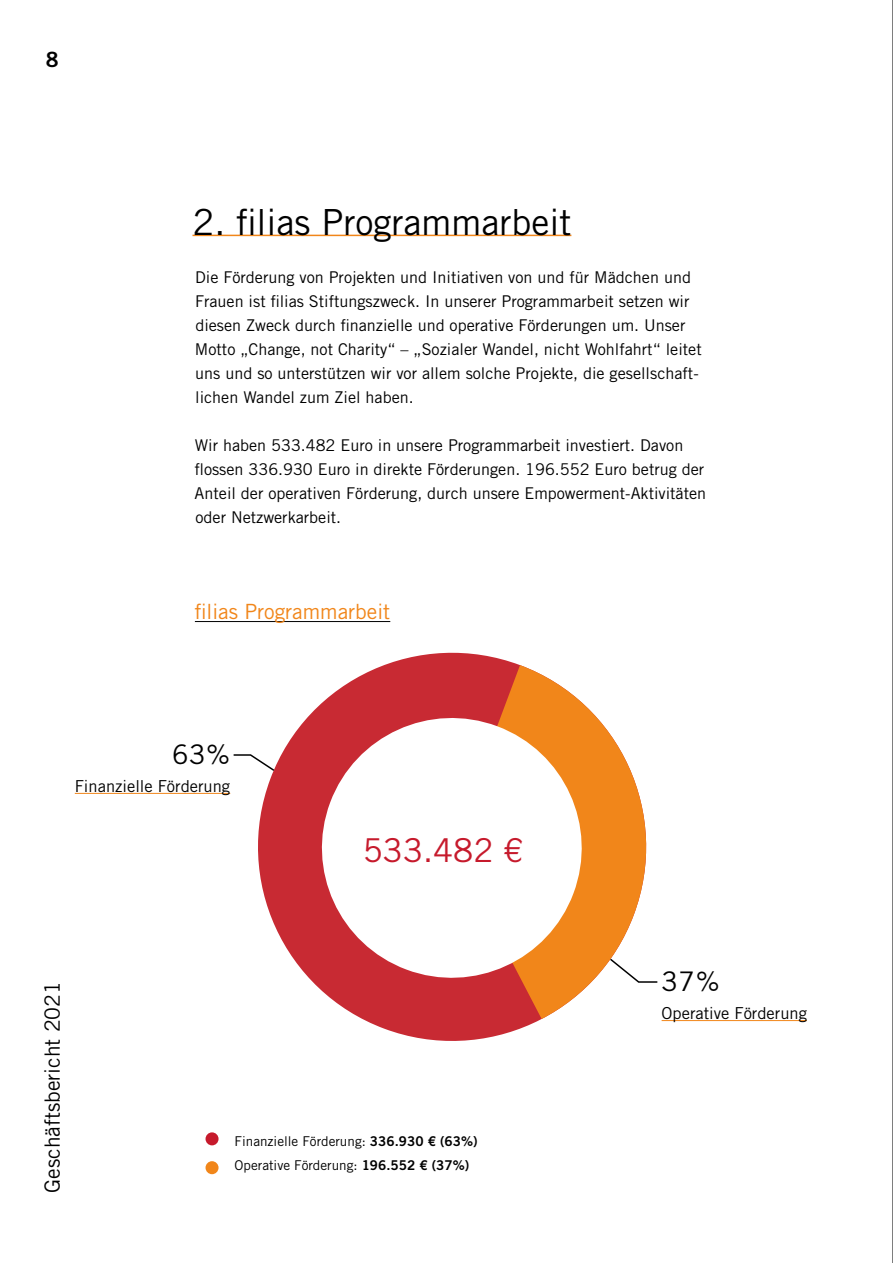
<style>
.page{position:relative;width:893px;height:1263px;background:#fff}
.page>*{position:absolute;margin:0;border:0;box-sizing:border-box;transform-origin:0 0}
.t1{font:36px "Trade Gothic LT Std";color:#000}
.t2{font:32.85px "Trade Gothic LT Std";color:#c61a2c}
.t3{font:27px "Trade Gothic LT Std";color:#000}
.t4{font:21px "Trade Gothic LT Std";color:#000}
.t5{font:21px "Trade Gothic LT Std";color:#f1861a}
.t6{font:21px "Trade Gothic LT Std Bd 2";color:#000}
.t7{font:16.5px "Trade Gothic LT Std";color:#000}
.t8{font:16.2px/24px "Trade Gothic LT Std";color:#000}
.t9{font:13.5px/24px "Trade Gothic LT Std";color:#000}
.s1{font-family:"Trade Gothic LT Std Bd 2"}
</style>
<div class="page">
<hr style="left:892px;top:0;width:1px;height:1263px;background:#000">
<hr style="left:192px;top:235px;width:379px;height:1px;background:#f1861a">
<svg style="left:258px;top:652px;width:413px;height:389px"></svg>
<svg style="left:452px;top:665px;width:219px;height:354px"></svg>
<svg style="left:305px;top:701px;width:294px;height:294px"></svg>
<hr style="left:75px;top:793px;width:155px;height:1px;background:#f1861a">
<hr style="left:662px;top:1020px;width:145px;height:1px;background:#f1861a">
<div style="left:206px;top:1132px;width:13px;height:13px;background:#c61a2c;border-radius:50%"></div>
<div style="left:206px;top:1161px;width:13px;height:13px;background:#f1861a;border-radius:50%"></div>
<svg style="left:233px;top:753px;width:43px;height:19px"></svg>
<svg style="left:608px;top:957px;width:51px;height:26px"></svg>
<hr style="left:195px;top:621px;width:195px;height:1px;background:#000">
<p class="t6" style="left:46px;top:47px;width:14px">8</p>
<h1 class="t1" style="left:192px;top:201px;width:380px">2. filias Programmarbeit</h1>
<p class="t8" style="left:195px;top:265px;width:508px">Die Förderung von Projekten und Initiativen von und für Mädchen und Frauen ist filias Stiftungszweck. In unserer Programmarbeit setzen wir diesen Zweck durch finanzielle und operative Förderungen um. Unser Motto „Change, not Charity“ – „Sozialer Wandel, nicht Wohlfahrt“ leitet uns und so unterstützen wir vor allem solche Projekte, die gesellschaft&shy;lichen Wandel zum Ziel haben.</p>
<p class="t8" style="left:195px;top:433px;width:513px">Wir haben 533.482 Euro in unsere Programmarbeit investiert. Davon flossen 336.930 Euro in direkte Förderungen. 196.552 Euro betrug der Anteil der operativen Förderung, durch unsere Empowerment-Aktivitäten oder Netzwerkarbeit.</p>
<p class="t5" style="left:195px;top:599px;width:197px">filias Programmarbeit</p>
<h3 class="t3" style="left:172px;top:738px;width:60px">63%</h3>
<p class="t7" style="left:75px;top:776px;width:157px">Finanzielle Förderung</p>
<h2 class="t2" style="left:363px;top:830px;width:162px">533.482 €</h2>
<p class="t4" style="left:40px;top:1193px;width:213px;rotate:-90deg">Geschäftsbericht 2021</p>
<p class="t9" style="left:235px;top:1129px;width:244px">Finanzielle Förderung: <span class="s1">336.930 € (63%)<br></span>Operative Förderung: <span class="s1">196.552 € (37%)</span></p>
<h3 class="t3" style="left:662px;top:965px;width:60px">37%</h3>
<p class="t7" style="left:662px;top:1003px;width:147px">Operative Förderung</p>
</div>
